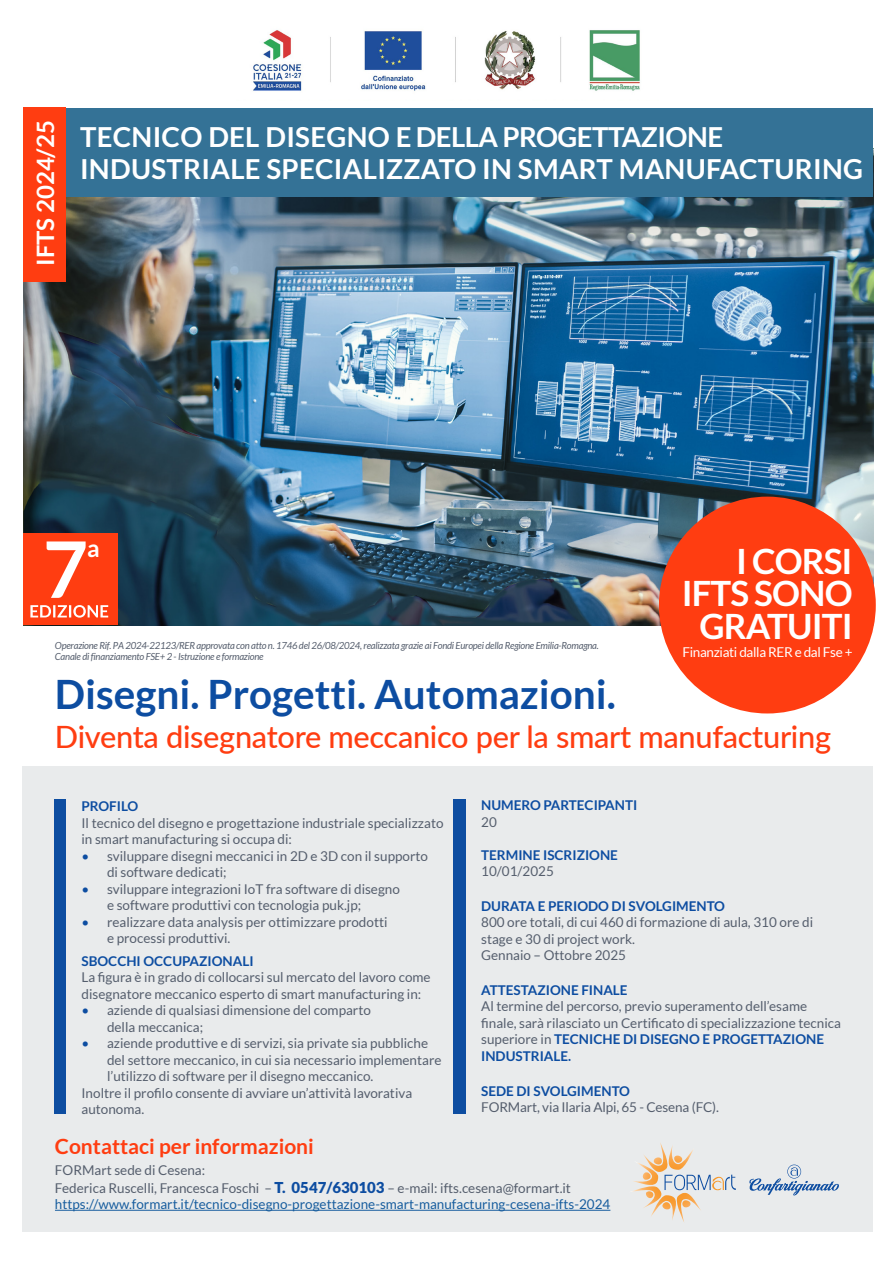
<style>
.page{position:relative;width:893px;height:1263px;background:#fff}
.page>*{position:absolute;margin:0;border:0;box-sizing:border-box;transform-origin:0 0}
.t1{font:700 78px "Lato";color:#fff}
.t2{font:700 40.5px "Lato";color:#0d4da1}
.t3{font:700 34.95px "Lato";letter-spacing:-.025em;color:#fff}
.t4{font:500 30.75px "Lato";letter-spacing:-.01em;color:#ff3d11}
.t5{font:700 27.6px "Lato";letter-spacing:.01em;color:#fff}
.t6{font:700 27.6px "Lato";letter-spacing:-.02em;color:#fff}
.t7{font:700 24px "Lato";color:#fff}
.t8{font:700 21px "Lato";color:#ff3d11}
.t9{font:13.5px/16.5px "Lato";color:#555e6d}
.t10{font:700 13.5px "Lato";color:#0d4da1}
.t11{font:13.5px "Lato";color:#175d9e}
.t12{font:13.5px "Lato";letter-spacing:-.025em;color:#fff}
.t13{font:italic 9.75px/10.5px "Lato";letter-spacing:-.025em;color:#555e6d}
.s1{color:#0d4da1}
.s2{font-weight:700;color:#0d4da1}
.s3{font-weight:900;font-size:15px;color:#0d4da1}
</style>
<div class="page">
<img style="left:23px;top:196px;width:850px;height:429px">
<div style="left:22px;top:766px;width:851px;height:466px;background:#e9ebec"></div>
<div style="left:453px;top:800px;width:13px;height:314px;background:#0d4da1"></div>
<div style="left:54px;top:800px;width:12px;height:314px;background:#0d4da1"></div>
<svg style="left:749px;top:1164px;width:90px;height:31px"></svg>
<hr style="left:55px;top:1210px;width:555px;height:1px;background:#175d9e">
<div style="left:23px;top:533px;width:94px;height:92px;background:#ff3d11"></div>
<svg style="left:30px;top:605px;width:78px;height:13px"></svg>
<svg style="left:632px;top:1143px;width:104px;height:79px"></svg>
<div style="left:659px;top:497px;width:217px;height:216px;background:#ff3d11;border-radius:50%"></div>
<img style="left:253px;top:30px;width:387px;height:61px">
<div style="left:58px;top:108px;width:815px;height:88px;background:#347296"></div>
<div style="left:23px;top:107px;width:43px;height:175px;background:#ff3d11"></div>
<p class="t7" style="left:32px;top:266px;width:147px;rotate:-90deg">IFTS 2024/25</p>
<p class="t6" style="left:80px;top:121px;width:645px">TECNICO DEL DISEGNO E DELLA PROGETTAZIONE</p>
<p class="t5" style="left:80px;top:153px;width:785px">INDUSTRIALE SPECIALIZZATO IN SMART MANUFACTURING</p>
<p class="t1" style="left:43px;top:525px;width:47px">7</p>
<p class="t7" style="left:87px;top:535px;width:14px">a</p>
<p class="t3" style="left:736px;top:542px;width:118px">I CORSI</p>
<p class="t3" style="left:682px;top:574px;width:172px">IFTS SONO</p>
<p class="t3" style="left:699px;top:606px;width:155px">GRATUITI</p>
<p class="t12" style="left:682px;top:645px;width:172px">Finanziati dalla RER e dal Fse +</p>
<p class="t13" style="left:55px;top:641px;width:545px">Operazione Rif. PA 2024-22123/RER approvata con atto n. 1746 del 26/08/2024, realizzata grazie ai Fondi Europei della Regione Emilia-Romagna.<br>Canale di finanziamento FSE+ 2 - Istruzione e formazione</p>
<p class="t2" style="left:55px;top:671px;width:563px">Disegni. Progetti. Automazioni.</p>
<p class="t4" style="left:55px;top:715px;width:778px">Diventa disegnatore meccanico per la smart manufacturing</p>
<p class="t10" style="left:82px;top:798px;width:58px">PROFILO</p>
<p class="t9" style="left:82px;top:814px;width:364px">Il tecnico del disegno e progettazione industriale specializzato in smart manufacturing si occupa di:</p>
<p class="t9" style="left:107px;top:847px;width:323px;text-indent:-26px"><span class="s1">•</span> sviluppare disegni meccanici in 2D e 3D con il supporto di software dedicati;</p>
<p class="t9" style="left:82px;top:880px;width:320px"><span class="s1">•</span> sviluppare integrazioni IoT fra software di disegno</p>
<p class="t9" style="left:107px;top:897px;width:256px">e software produttivi con tecnologia puk.jp;</p>
<p class="t9" style="left:82px;top:913px;width:307px"><span class="s1">•</span> realizzare data analysis per ottimizzare prodotti</p>
<p class="t9" style="left:107px;top:930px;width:125px">e processi produttivi.</p>
<p class="t10" style="left:82px;top:953px;width:174px">SBOCCHI OCCUPAZIONALI</p>
<p class="t9" style="left:82px;top:969px;width:351px">La figura è in grado di collocarsi sul mercato del lavoro come disegnatore meccanico esperto di smart manufacturing in:</p>
<p class="t9" style="left:82px;top:1002px;width:291px"><span class="s1">•</span> aziende di qualsiasi dimensione del comparto</p>
<p class="t9" style="left:107px;top:1018px;width:98px">della meccanica;</p>
<p class="t9" style="left:107px;top:1035px;width:336px;text-indent:-26px"><span class="s1">•</span> aziende produttive e di servizi, sia private sia pubbliche del settore meccanico, in cui sia necessario implementare l’utilizzo di software per il disegno meccanico.</p>
<p class="t9" style="left:82px;top:1084px;width:332px">Inoltre il profilo consente di avviare un’attività lavorativa autonoma.</p>
<p class="t10" style="left:481px;top:798px;width:158px">NUMERO PARTECIPANTI</p>
<p class="t9" style="left:481px;top:814px;width:17px">20</p>
<p class="t10" style="left:481px;top:847px;width:138px">TERMINE ISCRIZIONE</p>
<p class="t9" style="left:481px;top:863px;width:74px">10/01/2025</p>
<p class="t10" style="left:481px;top:898px;width:245px">DURATA E PERIODO DI SVOLGIMENTO</p>
<p class="t9" style="left:481px;top:914px;width:333px">800 ore totali, di cui 460 di formazione di aula, 310 ore di stage e 30 di project work.</p>
<p class="t9" style="left:481px;top:947px;width:146px">Gennaio – Ottobre 2025</p>
<p class="t10" style="left:481px;top:982px;width:148px">ATTESTAZIONE FINALE</p>
<p class="t9" style="left:481px;top:998px;width:361px">Al termine del percorso, previo superamento dell’esame finale, sarà rilasciato un Certificato di specializzazione tecnica superiore in <span class="s2">TECNICHE DI DISEGNO E PROGETTAZIONE INDUSTRIALE.</span></p>
<p class="t10" style="left:481px;top:1083px;width:150px">SEDE DI SVOLGIMENTO</p>
<p class="t9" style="left:481px;top:1099px;width:239px">FORMart, via Ilaria Alpi, 65 - Cesena (FC).</p>
<p class="t8" style="left:55px;top:1134px;width:260px">Contattaci per informazioni</p>
<p class="t9" style="left:55px;top:1161px;width:152px">FORMart sede di Cesena:</p>
<p class="t9" style="left:55px;top:1179px;width:518px">Federica Ruscelli, Francesca Foschi – <span class="s3">T. 0547/630103</span> – e-mail: ifts.cesena@formart.it</p>
<p class="t11" style="left:55px;top:1197px;width:557px">https://www.formart.it/tecnico-disegno-progettazione-smart-manufacturing-cesena-ifts-2024</p>
</div>
